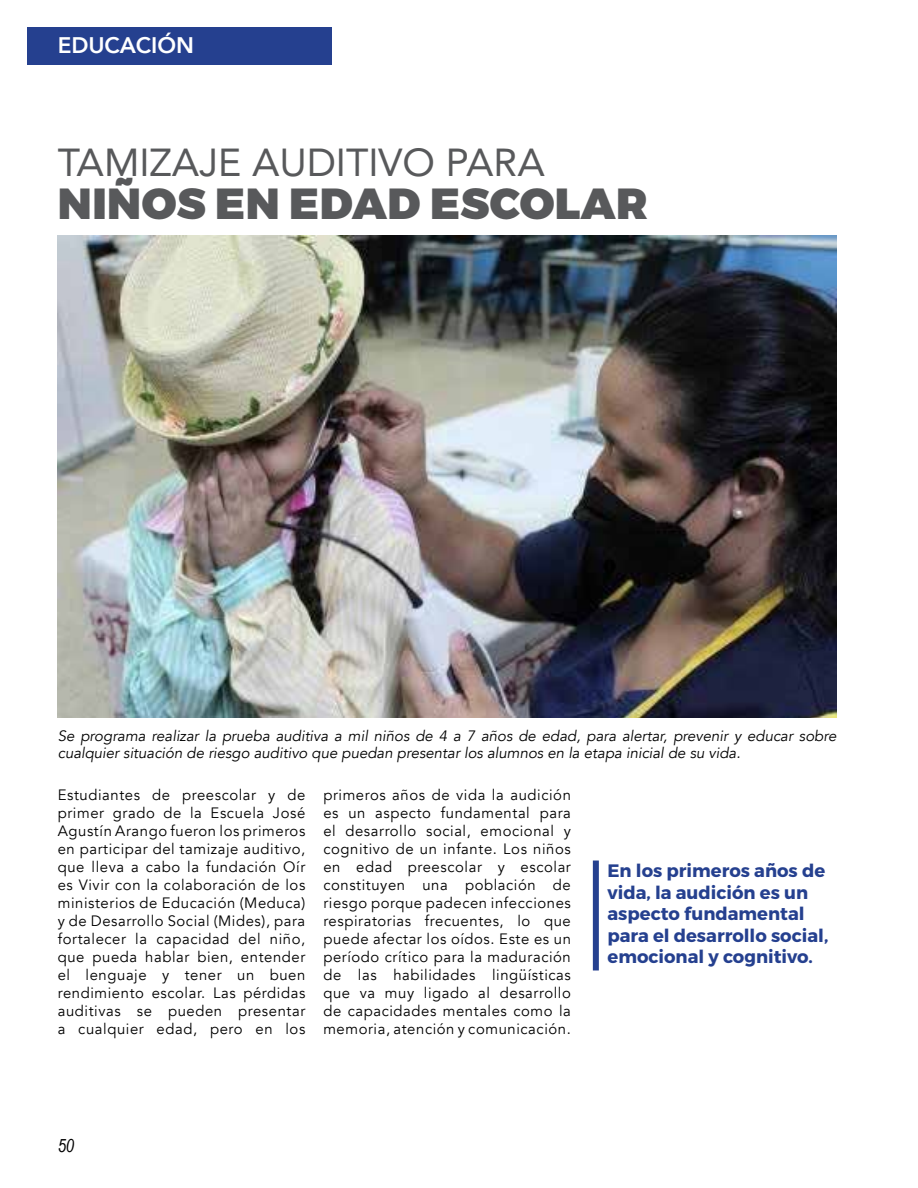
<style>
.page{position:relative;width:918px;height:1188px;background:#fff}
.page>*{position:absolute;margin:0;border:0;box-sizing:border-box;transform-origin:0 0}
.t1{font:900 43.5px "Montserrat";letter-spacing:.01em;color:#58595b}
.t2{font:39px "Avenir";color:#58595b}
.t3{font:800 22.5px "Avenir";letter-spacing:-.005em;color:#fff}
.t4{font:700 18px/21.6px "Montserrat";color:#25408f}
.t5{font:italic 18px "Arial Narrow";color:#000}
.t6{font:15px/18px "Avenir";letter-spacing:.04em;color:#000;text-align:justify}
.t7{font:italic 15px/16.5px "Avenir";color:#000}
</style>
<div class="page">
<div style="left:27px;top:27px;width:305px;height:38px;background:#25408f"></div>
<div style="left:593px;top:861px;width:6px;height:109px;background:#25408f"></div>
<img style="left:58px;top:235px;width:778px;height:482px">
<h3 class="t3" style="left:58px;top:27px;width:138px">EDUCACIÓN</h3>
<h2 class="t2" style="left:58px;top:131px;width:489px">TAMIZAJE AUDITIVO PARA</h2>
<h1 class="t1" style="left:58px;top:177px;width:591px">NIÑOS EN EDAD ESCOLAR</h1>
<p class="t7" style="left:58px;top:728px;width:780px">Se programa realizar la prueba auditiva a mil niños de 4 a 7 años de edad, para alertar, prevenir y educar sobre cualquier situación de riesgo auditivo que puedan presentar los alumnos en la etapa inicial de su vida.</p>
<p class="t6" style="left:58px;top:786px;width:249px">Estudiantes de preescolar y de primer grado de la Escuela José Agustín Arango fueron los primeros en participar del tamizaje auditivo, que lleva a cabo la fundación Oír es Vivir con la colaboración de los ministerios de Educación (Meduca) y de Desarrollo Social (Mides), para fortalecer la capacidad del niño, que pueda hablar bien, entender el lenguaje y tener un buen rendimiento escolar. Las pérdidas auditivas se pueden presentar a cualquier edad, pero en los</p>
<p class="t6" style="left:323px;top:786px;width:249px">primeros años de vida la audición es un aspecto fundamental para el desarrollo social, emocional y cognitivo de un infante. Los niños en edad preescolar y escolar constituyen una población de riesgo porque padecen infecciones respiratorias frecuentes, lo que puede afectar los oídos. Este es un período crítico para la maduración de las habilidades lingüísticas que va muy ligado al desarrollo de capacidades mentales como la memoria, atención y comunicación.</p>
<p class="t4" style="left:608px;top:860px;width:222px">En los primeros años de vida, la audición es un aspecto fundamental para el desarrollo social, emocional y cognitivo.</p>
<p class="t5" style="left:58px;top:1133px;width:18px">50</p>
</div>
